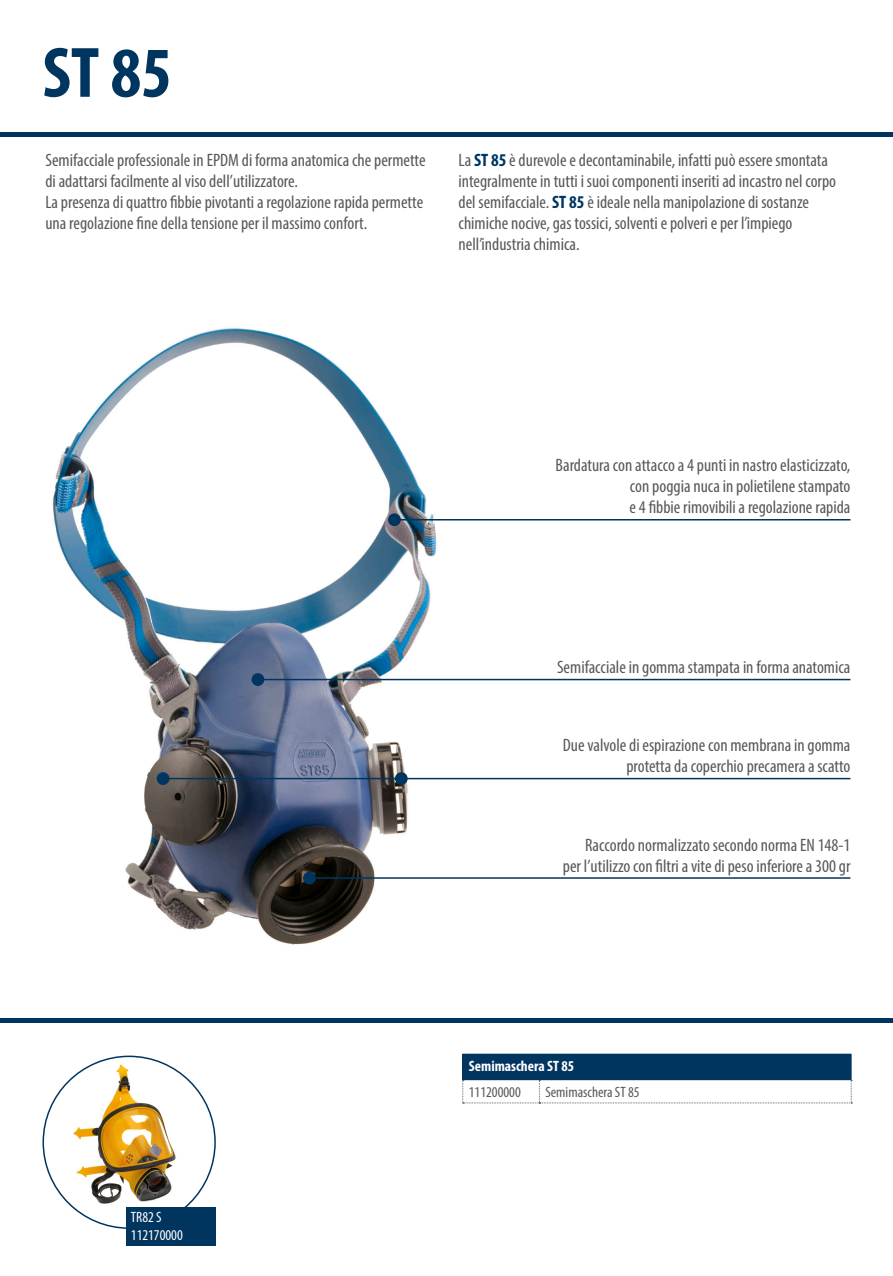
<style>
.page{position:relative;width:893px;height:1276px;background:#fff}
.page>*{position:absolute;margin:0;border:0;box-sizing:border-box;transform-origin:0 0}
.t1{font:700 condensed 72px "Myriad Pro";color:#003560}
.t2{font:condensed 18px/21px "Myriad Pro";color:#57585a}
.TABELLE{font:condensed 15px "Myriad Pro";color:#57585a}
.t3{font:700 condensed 15px "Myriad Pro";color:#fff}
.Tab{font:condensed 15px "Myriad Pro";color:#fff}
.s1{font-weight:700;color:#003560}
</style>
<div class="page">
<hr style="left:0;top:133px;width:893px;height:4px;background:#003560">
<hr style="left:0;top:1018px;width:893px;height:4px;background:#003560">
<img style="left:65px;top:1058px;width:120px;height:156px">
<div style="left:127px;top:1207px;width:89px;height:39px;background:#003560"></div>
<img style="left:52px;top:327px;width:418px;height:618px">
<hr style="left:462px;top:1053px;width:77px;height:1px;background:#003560">
<hr style="left:539px;top:1053px;width:312px;height:1px;background:#003560">
<svg style="left:462px;top:1054px;width:390px;height:49px"></svg>
<hr style="left:462px;top:1079px;width:77px;height:1px;background:#003560">
<hr style="left:539px;top:1079px;width:312px;height:1px;background:#003560">
<hr style="left:312px;top:877px;width:538px;height:1px;background:#003560">
<div style="left:303px;top:871px;width:13px;height:13px;background:#003560;border-radius:50%"></div>
<hr style="left:261px;top:679px;width:589px;height:1px;background:#003560">
<div style="left:252px;top:673px;width:12px;height:13px;background:#003560;border-radius:50%"></div>
<hr style="left:397px;top:519px;width:453px;height:1px;background:#003560">
<div style="left:388px;top:513px;width:13px;height:13px;background:#003560;border-radius:50%"></div>
<hr style="left:166px;top:778px;width:684px;height:1px;background:#003560">
<div style="left:157px;top:772px;width:12px;height:13px;background:#003560;border-radius:50%"></div>
<div style="left:395px;top:772px;width:13px;height:13px;background:#003560;border-radius:50%"></div>
<p class="t1" style="left:43px;top:28px;width:131px">ST 85</p>
<p class="t2" style="left:45px;top:150px;width:382px">Semifacciale professionale in EPDM di forma anatomica che permette di adattarsi facilmente al viso dell’utilizzatore.</p>
<p class="t2" style="left:45px;top:192px;width:379px">La presenza di quattro fibbie pivotanti a regolazione rapida permette una regolazione fine della tensione per il massimo confort.</p>
<p class="t2" style="left:459px;top:150px;width:379px">La <span class="s1">ST 85</span> è durevole e decontaminabile, infatti può essere smontata integralmente in tutti i suoi componenti inseriti ad incastro nel corpo del semifacciale. <span class="s1">ST 85</span> è ideale nella manipolazione di sostanze chimiche nocive, gas tossici, solventi e polveri e per l’impiego nell’industria chimica.</p>
<p class="Tab" style="left:131px;top:1207px;width:32px">TR82 S</p>
<p class="Tab" style="left:131px;top:1225px;width:53px">112170000</p>
<p class="t2" style="left:556px;top:455px;width:296px">Bardatura con attacco a 4 punti in nastro elasticizzato,</p>
<p class="t2" style="left:630px;top:476px;width:222px">con poggia nuca in polietilene stampato</p>
<p class="t2" style="left:630px;top:497px;width:222px">e 4 fibbie rimovibili a regolazione rapida</p>
<p class="t2" style="left:557px;top:656px;width:295px">Semifacciale in gomma stampata in forma anatomica</p>
<p class="t2" style="left:563px;top:734px;width:289px">Due valvole di espirazione con membrana in gomma</p>
<p class="t2" style="left:626px;top:755px;width:226px">protetta da coperchio precamera a scatto</p>
<p class="t2" style="left:585px;top:834px;width:267px">Raccordo normalizzato secondo norma EN 148-1</p>
<p class="t2" style="left:563px;top:855px;width:289px">per l’utilizzo con filtri a vite di peso inferiore a 300 gr</p>
<p class="t3" style="left:469px;top:1057px;width:107px">Semimaschera ST 85</p>
<p class="TABELLE" style="left:469px;top:1083px;width:53px">111200000</p>
<p class="TABELLE" style="left:545px;top:1083px;width:96px">Semimaschera ST 85</p>
</div>
